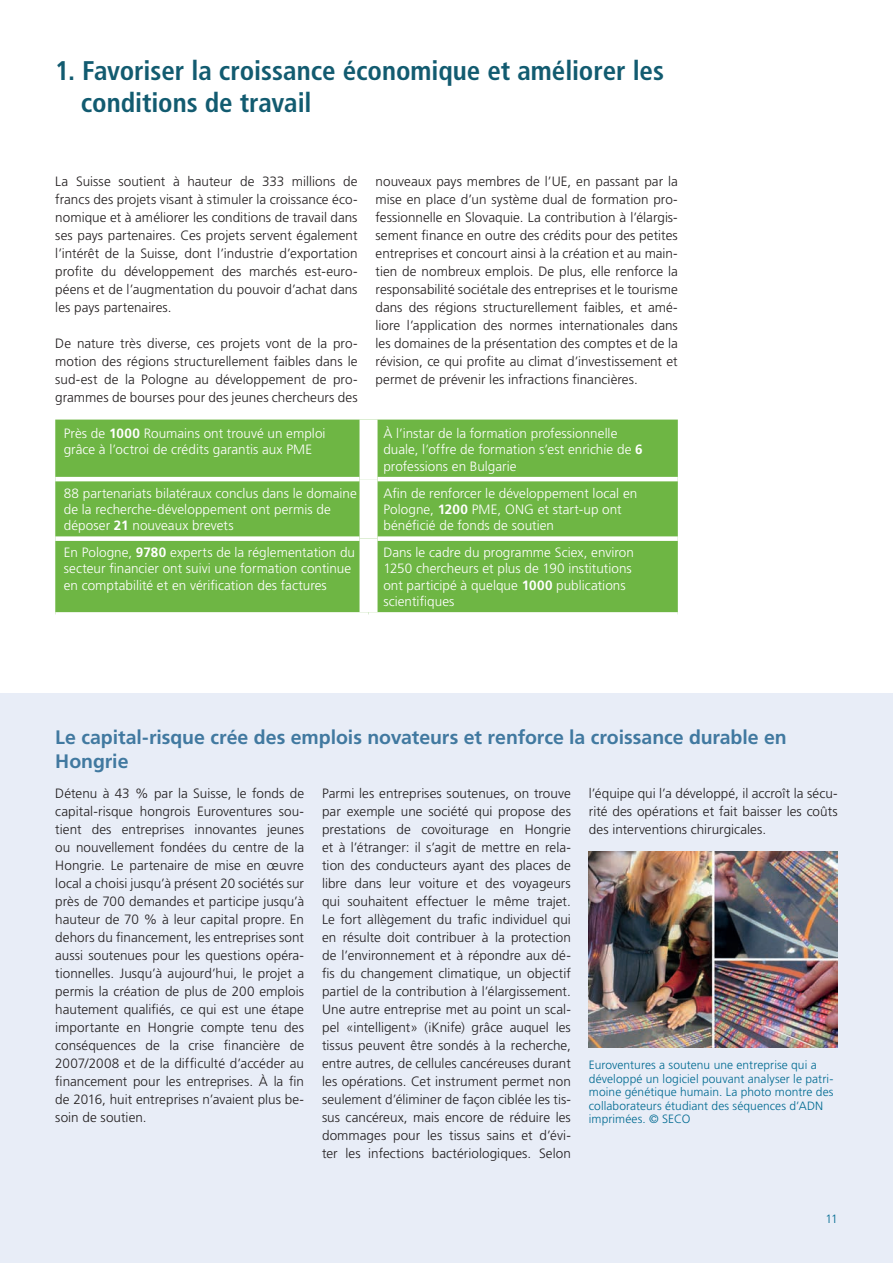
<style>
.page{position:relative;width:893px;height:1263px;background:#fff}
.page>*{position:absolute;margin:0;border:0;box-sizing:border-box;transform-origin:0 0}
.zwZiel{font:700 condensed 27px/32.4px "Frutiger LT Pro";color:#125b70}
.Zwischentitel_13pt_s{font:700 19.5px/24px "Frutiger LT Pro";letter-spacing:-.005em;color:#4179a0}
._4_Lauftext_9pt{font:300 13.5px/18px "Frutiger LT Pro";letter-spacing:.005em;color:#231f20;text-align:justify}
.In_Zahlen{font:300 13.5px/16.2px "Frutiger LT Pro";letter-spacing:.005em;color:#fff}
._5_Legende{font:300 12px/13.5px "Frutiger LT Pro";letter-spacing:.005em;color:#006a91}
.s1{font-weight:700}
</style>
<div class="page">
<div style="left:0;top:693px;width:893px;height:570px;background:#e8edf7"></div>
<img style="left:588px;top:852px;width:250px;height:195px">
<div style="left:55px;top:420px;width:623px;height:192px;background:#6eb644"></div>
<hr style="left:55px;top:477px;width:305px;height:4px;background:#fff">
<hr style="left:378px;top:477px;width:300px;height:4px;background:#fff">
<div style="left:55px;top:536px;width:305px;height:5px;background:#fff"></div>
<div style="left:378px;top:536px;width:300px;height:5px;background:#fff"></div>
<div style="left:360px;top:420px;width:18px;height:59px;background:#fff"></div>
<div style="left:360px;top:479px;width:18px;height:60px;background:#fff"></div>
<div style="left:360px;top:539px;width:18px;height:73px;background:#fff"></div>
<p class="zwZiel" style="left:81px;top:54px;width:585px;text-indent:-26px">1. Favoriser la croissance économique et améliorer les conditions de travail</p>
<p class="_4_Lauftext_9pt" style="left:55px;top:172px;width:304px">La Suisse soutient à hauteur de 333 millions de francs des projets visant à stimuler la croissance éco&shy;nomique et à améliorer les conditions de travail dans ses pays partenaires. Ces projets servent également l’intérêt de la Suisse, dont l’industrie d’exportation profite du développement des marchés est-euro&shy;péens et de l’augmentation du pouvoir d’achat dans les pays partenaires.</p>
<p class="_4_Lauftext_9pt" style="left:55px;top:334px;width:304px">De nature très diverse, ces projets vont de la pro&shy;motion des régions structurellement faibles dans le sud-est de la Pologne au développement de pro&shy;grammes de bourses pour des jeunes chercheurs des</p>
<p class="_4_Lauftext_9pt" style="left:376px;top:172px;width:304px">nouveaux pays membres de l’UE, en passant par la mise en place d’un système dual de formation pro&shy;fessionnelle en Slovaquie. La contribution à l’élargis&shy;sement finance en outre des crédits pour des petites entreprises et concourt ainsi à la création et au main&shy;tien de nombreux emplois. De plus, elle renforce la responsabilité sociétale des entreprises et le tourisme dans des régions structurellement faibles, et amé&shy;liore l’application des normes internationales dans les domaines de la présentation des comptes et de la révision, ce qui profite au climat d’investissement et permet de prévenir les infractions financières.</p>
<p class="In_Zahlen" style="left:64px;top:425px;width:263px">Près de <span class="s1">1000</span> Roumains ont trouvé un emploi grâce à l’octroi de crédits garantis aux PME</p>
<p class="In_Zahlen" style="left:383px;top:425px;width:261px">À l’instar de la formation professionnelle duale, l’offre de formation s’est enrichie de <span class="s1">6 </span>professions en Bulgarie</p>
<p class="In_Zahlen" style="left:64px;top:485px;width:295px">88 partenariats bilatéraux conclus dans le domaine de la recherche-développement ont permis de déposer <span class="s1">21</span> nouveaux brevets</p>
<p class="In_Zahlen" style="left:383px;top:485px;width:255px">Afin de renforcer le développement local en<br>Pologne, <span class="s1">1200</span> PME, ONG et start-up ont bénéficié de fonds de soutien</p>
<p class="In_Zahlen" style="left:64px;top:545px;width:293px">En Pologne, <span class="s1">9780</span> experts de la réglementation du secteur financier ont suivi une formation continue en comptabilité et en vérification des factures</p>
<p class="In_Zahlen" style="left:383px;top:545px;width:252px">Dans le cadre du programme Sciex, environ 1250 chercheurs et plus de 190 institutions ont participé à quelque <span class="s1">1000</span> publications scientifiques</p>
<p class="Zwischentitel_13pt_s" style="left:55px;top:725px;width:733px">Le capital-risque crée des emplois novateurs et renforce la croissance durable en<br>Hongrie</p>
<p class="_4_Lauftext_9pt" style="left:55px;top:784px;width:250px">Détenu à 43 % par la Suisse, le fonds de capital-risque hongrois Euroventures sou&shy;tient des entreprises innovantes jeunes ou nouvellement fondées du centre de la Hongrie. Le partenaire de mise en œuvre local a choisi jusqu’à présent 20 sociétés sur près de 700 demandes et participe jusqu’à hauteur de 70 % à leur capital propre. En dehors du financement, les entreprises sont aussi soutenues pour les questions opéra&shy;tionnelles. Jusqu’à aujourd’hui, le projet a permis la création de plus de 200 emplois hautement qualifiés, ce qui est une étape importante en Hongrie compte tenu des conséquences de la crise financière de 2007/2008 et de la difficulté d’accéder au financement pour les entreprises. À la fin de 2016, huit entreprises n’avaient plus be&shy;soin de soutien.</p>
<p class="_4_Lauftext_9pt" style="left:322px;top:784px;width:250px">Parmi les entreprises soutenues, on trouve par exemple une société qui propose des prestations de covoiturage en Hongrie et à l’étranger: il s’agit de mettre en rela&shy;tion des conducteurs ayant des places de libre dans leur voiture et des voyageurs qui souhaitent effectuer le même trajet.<br>Le fort allègement du trafic individuel qui en résulte doit contribuer à la protection de l’environnement et à répondre aux dé&shy;fis du changement climatique, un objectif partiel de la contribution à l’élargissement.<br>Une autre entreprise met au point un scal&shy;pel «intelligent» (iKnife) grâce auquel les tissus peuvent être sondés à la recherche, entre autres, de cellules cancéreuses durant les opérations. Cet instrument permet non seulement d’éliminer de façon ciblée les tis&shy;sus cancéreux, mais encore de réduire les dommages pour les tissus sains et d’évi&shy;ter les infections bactériologiques. Selon</p>
<p class="_4_Lauftext_9pt" style="left:589px;top:784px;width:250px">l’équipe qui l’a développé, il accroît la sécu&shy;rité des opérations et fait baisser les coûts des interventions chirurgicales.</p>
<p class="_5_Legende" style="left:589px;top:1058px;width:246px">Euroventures a soutenu une entreprise qui a développé un logiciel pouvant analyser le patri&shy;moine génétique humain. La photo montre des collaborateurs étudiant des séquences d’ADN imprimées. © SECO</p>
<p class="_5_Legende" style="left:826px;top:1212px;width:14px">11</p>
</div>
